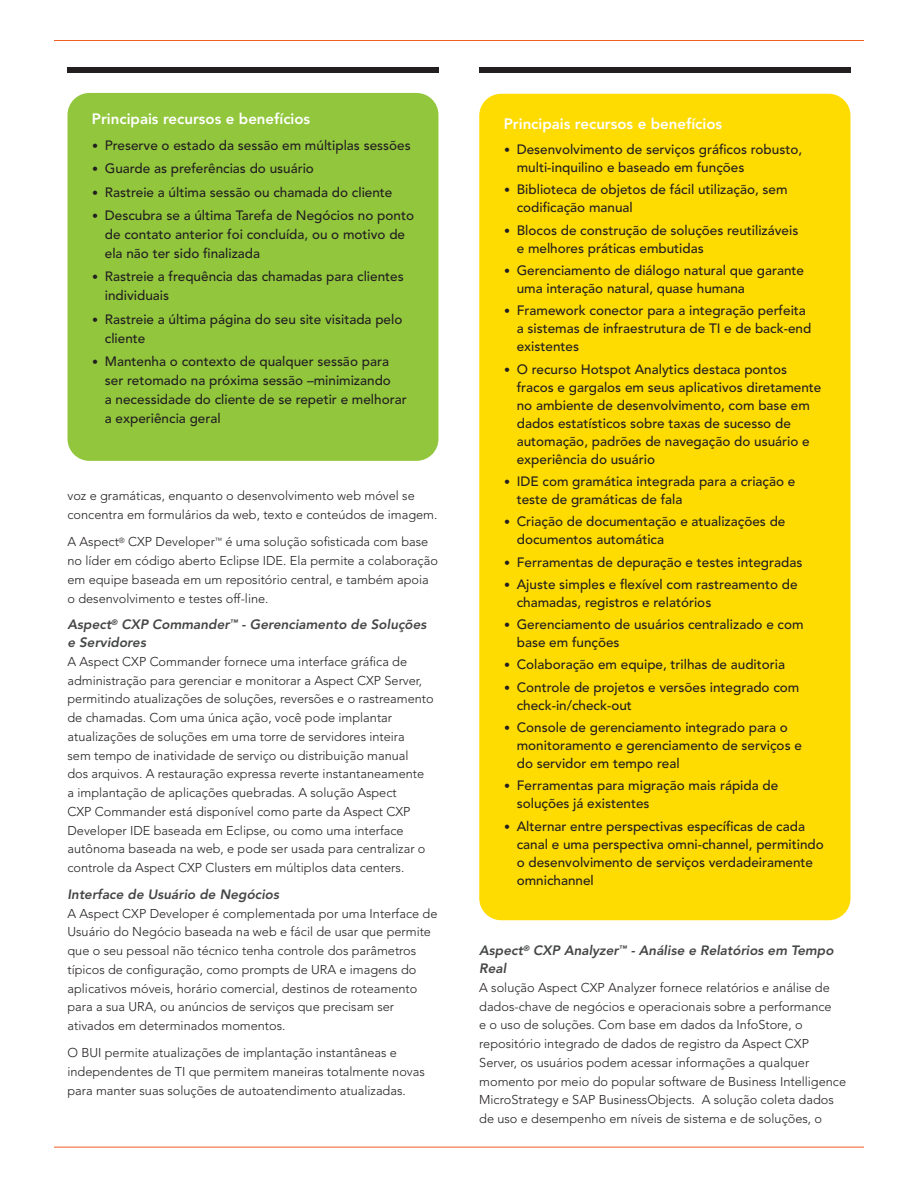
<style>
.page{position:relative;width:918px;height:1188px;background:#fff}
.page>*{position:absolute;margin:0;border:0;box-sizing:border-box;transform-origin:0 0}
.Sidebar_Subhead{font:800 15px "Avenir LT Std";color:#fff}
.t1{font:500 13.5px/18px "Avenir LT Std";color:#231f20}
.Subhead_Gray_Italics{font:italic 800 13.5px/18px "Avenir LT Std";color:#454647}
.Body{font:300 12.75px/18.8px "Avenir LT Std";color:#231f20}
.s1{font-weight:900;font-size:12px}
</style>
<div class="page">
<hr style="left:54px;top:40px;width:810px;height:1px;background:#f25d21">
<hr style="left:54px;top:1147px;width:810px;height:1px;background:#f25d21">
<div style="left:68px;top:68px;width:371px;height:5px;background:#231f20"></div>
<div style="left:479px;top:68px;width:371px;height:5px;background:#231f20"></div>
<div style="left:68px;top:93px;width:370px;height:368px;background:#92c73d;border-radius:22px"></div>
<div style="left:479px;top:94px;width:371px;height:826px;background:#ffdc01;border-radius:22px"></div>
<p class="Sidebar_Subhead" style="left:92px;top:110px;width:220px">Principais recursos e benefícios</p>
<p class="t1" style="left:92px;top:136px;width:320px"><span class="s1">•</span> Preserve o estado da sessão em múltiplas sessões</p>
<p class="t1" style="left:92px;top:160px;width:223px"><span class="s1">•</span> Guarde as preferências do usuário</p>
<p class="t1" style="left:92px;top:183px;width:302px"><span class="s1">•</span> Rastreie a última sessão ou chamada do cliente</p>
<p class="t1" style="left:105px;top:206px;width:311px;line-height:19px;text-indent:-13px"><span class="s1">•</span> Descubra se a última Tarefa de Negócios no ponto de contato anterior foi concluída, ou o motivo de ela não ter sido finalizada</p>
<p class="t1" style="left:105px;top:268px;width:300px;line-height:19px;text-indent:-13px"><span class="s1">•</span> Rastreie a frequência das chamadas para clientes individuais</p>
<p class="t1" style="left:105px;top:310px;width:299px;line-height:19px;text-indent:-13px"><span class="s1">•</span> Rastreie a última página do seu site visitada pelo cliente</p>
<p class="t1" style="left:105px;top:352px;width:303px;line-height:19px;text-indent:-13px"><span class="s1">•</span> Mantenha o contexto de qualquer sessão para ser retomado na próxima sessão –minimizando<br>a necessidade do cliente de se repetir e melhorar a experiência geral</p>
<p class="Body" style="left:68px;top:486px;width:371px">voz e gramáticas, enquanto o desenvolvimento web móvel se concentra em formulários da web, texto e conteúdos de imagem.</p>
<p class="Body" style="left:68px;top:533px;width:372px">A Aspect<sup>®</sup> CXP Developer<sup>™</sup> é uma solução sofisticada com base no líder em código aberto Eclipse IDE. Ela permite a colaboração em equipe baseada em um repositório central, e também apoia o desenvolvimento e testes off-line.</p>
<p class="Subhead_Gray_Italics" style="left:68px;top:616px;width:361px">Aspect<sup>®</sup> CXP Commander<sup>™</sup> - Gerenciamento de Soluções e Servidores</p>
<p class="Body" style="left:68px;top:652px;width:368px">A Aspect CXP Commander fornece uma interface gráfica de administração para gerenciar e monitorar a Aspect CXP Server, permitindo atualizações de soluções, reversões e o rastreamento de chamadas. Com uma única ação, você pode implantar atualizações de soluções em uma torre de servidores inteira<br>sem tempo de inatividade de serviço ou distribuição manual<br>dos arquivos. A restauração expressa reverte instantaneamente a implantação de aplicações quebradas. A solução Aspect<br>CXP Commander está disponível como parte da Aspect CXP Developer IDE baseada em Eclipse, ou como uma interface autônoma baseada na web, e pode ser usada para centralizar o controle da Aspect CXP Clusters em múltiplos data centers.</p>
<p class="Subhead_Gray_Italics" style="left:68px;top:885px;width:213px">Interface de Usuário de Negócios</p>
<p class="Body" style="left:68px;top:904px;width:371px">A Aspect CXP Developer é complementada por uma Interface de Usuário do Negócio baseada na web e fácil de usar que permite que o seu pessoal não técnico tenha controle dos parâmetros típicos de configuração, como prompts de URA e imagens do aplicativos móveis, horário comercial, destinos de roteamento para a sua URA, ou anúncios de serviços que precisam ser ativados em determinados momentos.</p>
<p class="Body" style="left:68px;top:1044px;width:359px">O BUI permite atualizações de implantação instantâneas e independentes de TI que permitem maneiras totalmente novas para manter suas soluções de autoatendimento atualizadas.</p>
<p class="Sidebar_Subhead" style="left:504px;top:115px;width:220px">Principais recursos e benefícios</p>
<p class="t1" style="left:517px;top:141px;width:287px;text-indent:-13px"><span class="s1">•</span> Desenvolvimento de serviços gráficos robusto, multi-inquilino e baseado em funções</p>
<p class="t1" style="left:517px;top:181px;width:272px;text-indent:-13px"><span class="s1">•</span> Biblioteca de objetos de fácil utilização, sem codificação manual</p>
<p class="t1" style="left:517px;top:221px;width:283px;text-indent:-13px"><span class="s1">•</span> Blocos de construção de soluções reutilizáveis e melhores práticas embutidas</p>
<p class="t1" style="left:517px;top:262px;width:289px;text-indent:-13px"><span class="s1">•</span> Gerenciamento de diálogo natural que garante uma interação natural, quase humana</p>
<p class="t1" style="left:517px;top:302px;width:296px;text-indent:-13px"><span class="s1">•</span> Framework conector para a integração perfeita a sistemas de infraestrutura de TI e de back-end existentes</p>
<p class="t1" style="left:517px;top:360px;width:306px;text-indent:-13px"><span class="s1">•</span> O recurso Hotspot Analytics destaca pontos fracos e gargalos em seus aplicativos diretamente no ambiente de desenvolvimento, com base em dados estatísticos sobre taxas de sucesso de automação, padrões de navegação do usuário e experiência do usuário</p>
<p class="t1" style="left:517px;top:473px;width:280px;text-indent:-13px"><span class="s1">•</span> IDE com gramática integrada para a criação e teste de gramáticas de fala</p>
<p class="t1" style="left:517px;top:513px;width:270px;text-indent:-13px"><span class="s1">•</span> Criação de documentação e atualizações de documentos automática</p>
<p class="t1" style="left:504px;top:553px;width:300px"><span class="s1">•</span> Ferramentas de depuração e testes integradas</p>
<p class="t1" style="left:517px;top:576px;width:282px;text-indent:-13px"><span class="s1">•</span> Ajuste simples e flexível com rastreamento de chamadas, registros e relatórios</p>
<p class="t1" style="left:517px;top:616px;width:288px;text-indent:-13px"><span class="s1">•</span> Gerenciamento de usuários centralizado e com base em funções</p>
<p class="t1" style="left:504px;top:656px;width:283px"><span class="s1">•</span> Colaboração em equipe, trilhas de auditoria</p>
<p class="t1" style="left:517px;top:678px;width:284px;text-indent:-13px"><span class="s1">•</span> Controle de projetos e versões integrado com check-in/check-out</p>
<p class="t1" style="left:517px;top:719px;width:287px;text-indent:-13px"><span class="s1">•</span> Console de gerenciamento integrado para o monitoramento e gerenciamento de serviços e do servidor em tempo real</p>
<p class="t1" style="left:517px;top:777px;width:263px;text-indent:-13px"><span class="s1">•</span> Ferramentas para migração mais rápida de soluções já existentes</p>
<p class="t1" style="left:517px;top:817px;width:309px;text-indent:-13px"><span class="s1">•</span> Alternar entre perspectivas específicas de cada canal e uma perspectiva omni-channel, permitindo o desenvolvimento de serviços verdadeiramente omnichannel</p>
<p class="Subhead_Gray_Italics" style="left:479px;top:942px;width:356px">Aspect<sup>®</sup> CXP Analyzer<sup>™</sup> - Análise e Relatórios em Tempo<br>Real</p>
<p class="Body" style="left:479px;top:978px;width:368px">A solução Aspect CXP Analyzer fornece relatórios e análise de dados-chave de negócios e operacionais sobre a performance<br>e o uso de soluções. Com base em dados da InfoStore, o repositório integrado de dados de registro da Aspect CXP Server, os usuários podem acessar informações a qualquer momento por meio do popular software de Business Intelligence MicroStrategy e SAP BusinessObjects. A solução coleta dados de uso e desempenho em níveis de sistema e de soluções, o</p>
</div>
